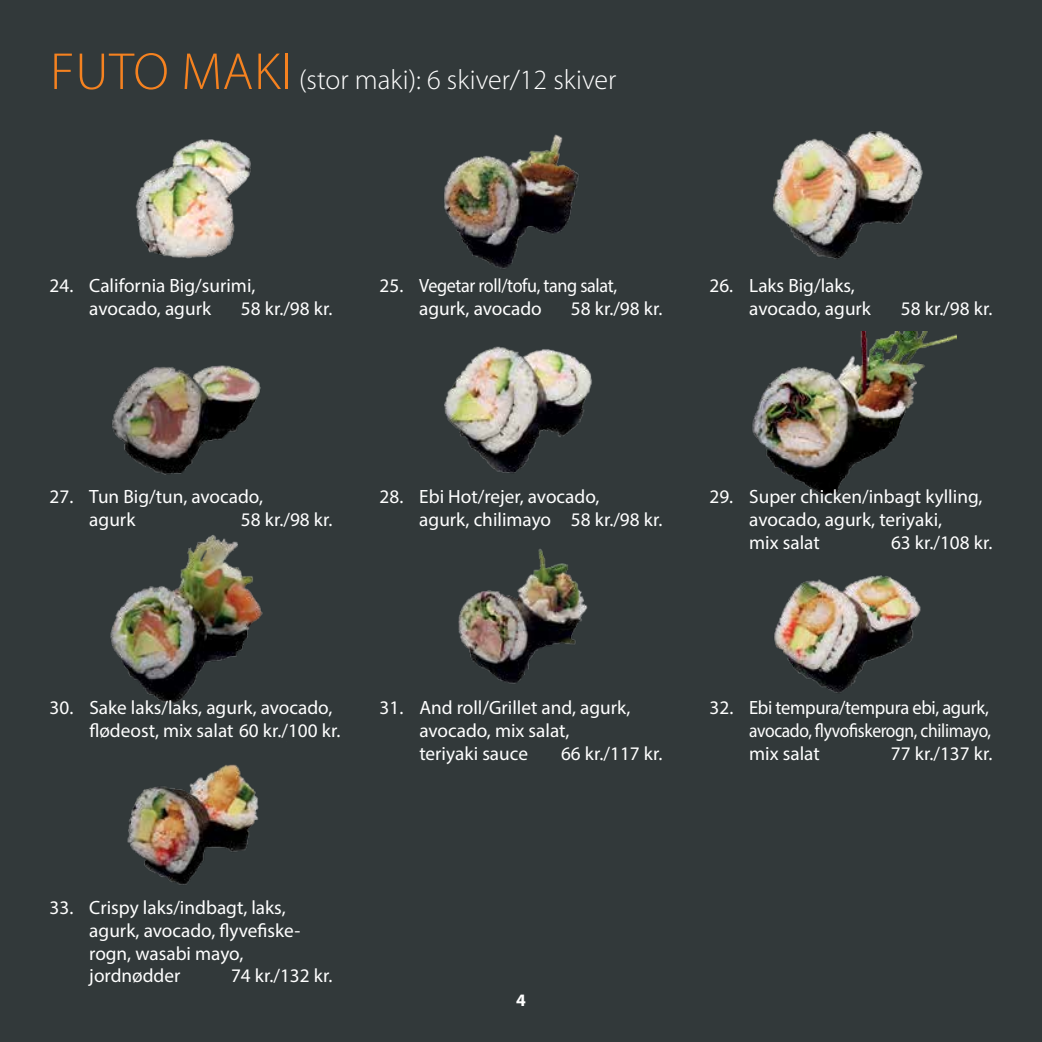
<style>
.page{position:relative;width:1042px;height:1042px;background:#32393a}
.page>*{position:absolute;margin:0;border:0;box-sizing:border-box;transform-origin:0 0}
.t1{font:300 28px "Myriad Pro";color:#fff}
.t2{font:19.25px/22.8px "Myriad Pro";color:#fff}
.t3{font:19.25px/22.8px "Myriad Pro";letter-spacing:-.02em;color:#fff}
.t4{font:700 17.5px "Myriad Pro";color:#fff}
.s1{font-size:52.5px;color:#f58220}
</style>
<div class="page">
<img style="left:135px;top:139px;width:116px;height:120px">
<img style="left:444px;top:134px;width:135px;height:135px">
<img style="left:773px;top:131px;width:150px;height:128px">
<img style="left:112px;top:365px;width:149px;height:110px">
<img style="left:444px;top:346px;width:148px;height:127px">
<img style="left:752px;top:331px;width:205px;height:165px">
<img style="left:110px;top:535px;width:153px;height:169px">
<img style="left:458px;top:549px;width:130px;height:135px">
<img style="left:774px;top:575px;width:147px;height:118px">
<img style="left:127px;top:764px;width:132px;height:121px">
<h1 class="t1" style="left:50px;top:64px;width:568px"><span class="s1">Futo Maki</span> (stor maki): 6 skiver/12 skiver</h1>
<p class="t2" style="left:50px;top:274px;width:207px;text-align:center">24. California Big/surimi, avocado, agurk</p>
<p class="t2" style="left:241px;top:297px;width:93px">58 kr./98 kr.</p>
<p class="t3" style="left:419px;top:274px;width:199px;text-indent:-40px">25. Vegetar roll/tofu, tang salat, agurk, avocado</p>
<p class="t2" style="left:571px;top:297px;width:93px">58 kr./98 kr.</p>
<p class="t2" style="left:749px;top:274px;width:123px;text-indent:-40px">26. Laks Big/laks, avocado, agurk</p>
<p class="t2" style="left:901px;top:297px;width:93px">58 kr./98 kr.</p>
<p class="t2" style="left:89px;top:485px;width:175px;text-indent:-40px">27. Tun Big/tun, avocado, agurk</p>
<p class="t2" style="left:241px;top:508px;width:93px">58 kr./98 kr.</p>
<p class="t2" style="left:419px;top:485px;width:245px;text-indent:-40px">28. Ebi Hot/rejer, avocado,<br>agurk, chilimayo 58 kr./98 kr.</p>
<p class="t2" style="left:749px;top:485px;width:235px;text-indent:-40px">29. Super chicken/inbagt kylling, avocado, agurk, teriyaki,<br>mix salat</p>
<p class="t2" style="left:891px;top:530px;width:103px">63 kr./108 kr.</p>
<p class="t2" style="left:89px;top:696px;width:253px;text-indent:-40px">30. Sake laks/laks, agurk, avocado, flødeost, mix salat 60 kr./100 kr.</p>
<p class="t2" style="left:419px;top:696px;width:213px;text-indent:-40px">31. And roll/Grillet and, agurk, avocado, mix salat, teriyaki sauce</p>
<p class="t2" style="left:561px;top:741px;width:103px">66 kr./117 kr.</p>
<p class="t2" style="left:749px;top:696px;width:243px;text-align:justify;text-indent:-40px">32. Ebi tempura/tempura ebi, agurk, avocado, flyvofiskerogn, chilimayo, mix salat</p>
<p class="t2" style="left:891px;top:741px;width:103px">77 kr./137 kr.</p>
<p class="t2" style="left:89px;top:896px;width:212px;text-indent:-40px">33. Crispy laks/indbagt, laks, agurk, avocado, flyvefiske&shy;rogn, wasabi mayo, jordnødder</p>
<p class="t2" style="left:231px;top:964px;width:103px">74 kr./132 kr.</p>
<p class="t4" style="left:516px;top:988px;width:11px">4</p>
</div>
